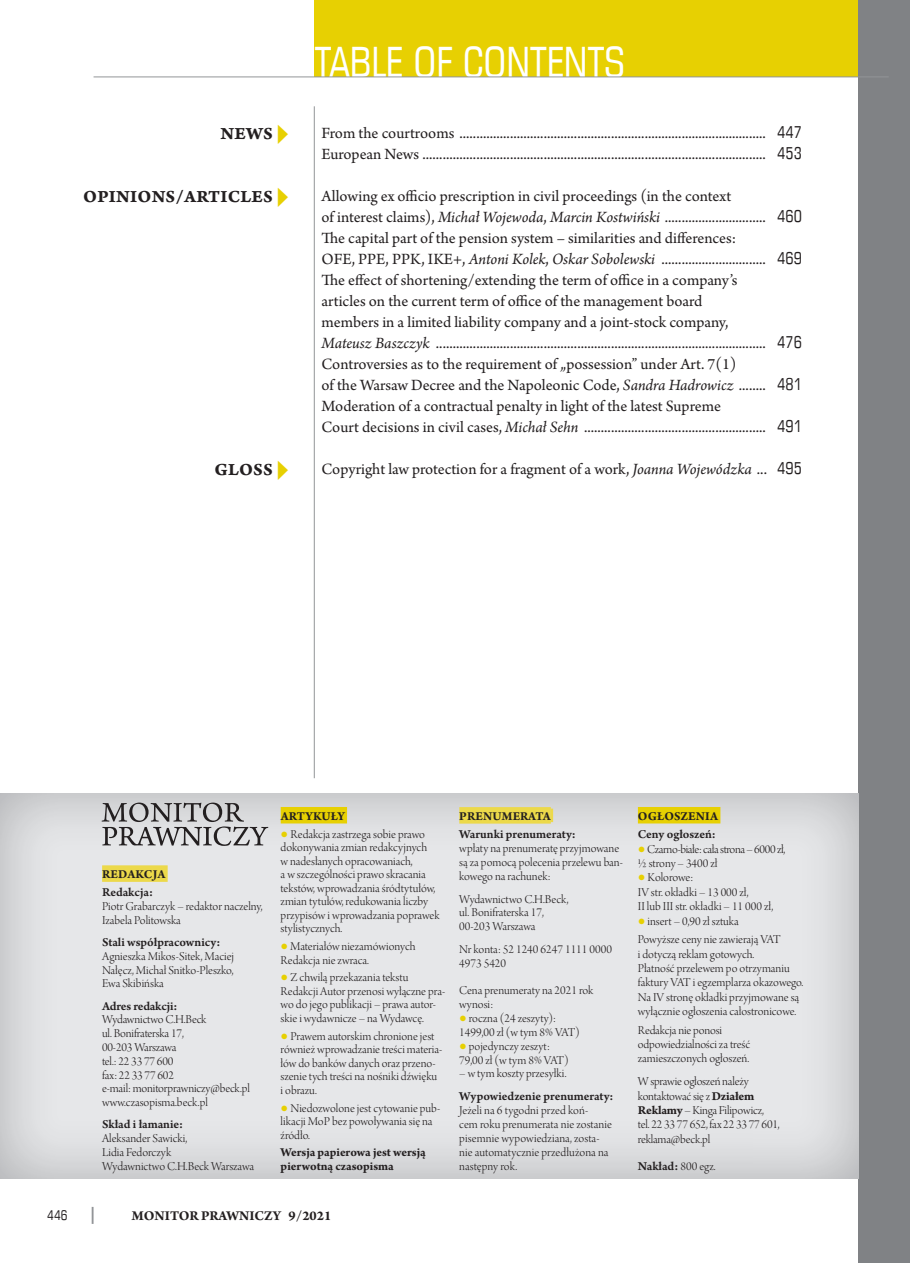
<style>
.page{position:relative;width:910px;height:1263px;background:#fff}
.page>*{position:absolute;margin:0;border:0;box-sizing:border-box;transform-origin:0 0}
.t1{font:700 54px "Arno Pro";color:#e7d002;scale:.5 1}
.t2{font:42px "Square 721 Cn EU";color:#fff}
.t3{font:18px "Arno Pro Bold Caption";letter-spacing:.01em;color:#231f20}
.t4{font:16.5px/21px "Arno Pro";color:#231f20}
.t5{font:700 14.25px "Arno Pro";color:#231f20}
.t6{font:13.5px "Square 721 Cn EU";color:#231f20}
.t7{font:12.75px/13.5px "Arno Pro Light Display";color:#231f20}
.t8{font:12.75px "Arno Pro Smbd Sm Text";letter-spacing:-.005em;color:#231f20}
.t9{font:700 12.75px/13.5px "Arno Pro";color:#231f20}
.t10{font:12.75px/14.4px "Arno Pro Light Display";letter-spacing:-.025em;color:#231f20}
.s1{font-family:"Square 721 Cn EU"}
.s2{font-style:italic}
.s3{font-family:"Times New Roman";color:#e7d002}
.s4{font-family:"Arno Pro Bold Sm Text"}
.s5{font-family:"Arno Pro Light Display"}
</style>
<div class="page">
<div style="left:315px;top:0;width:574px;height:77px;background:#e7d002"></div>
<hr style="left:314px;top:106px;width:1px;height:672px;background:#939598">
<svg style="left:92px;top:1207px;width:2px;height:17px"></svg>
<div style="left:859px;top:0;width:51px;height:1263px;background:#808285"></div>
<hr style="left:94px;top:77px;width:795px;height:1px;background:#939598">
<svg style="left:102px;top:802px;width:166px;height:44px;background:#afafb0"></svg>
<div style="left:102px;top:865px;width:66px;height:17px;background:#ecd94a"></div>
<div style="left:281px;top:807px;width:66px;height:16px;background:#e7d002"></div>
<div style="left:459px;top:807px;width:92px;height:17px;background:#ecd94a"></div>
<svg style="left:551px;top:809px;width:2px;height:13px"></svg>
<div style="left:638px;top:807px;width:82px;height:16px;background:#e7d002"></div>
<h3 class="t3" style="left:220px;top:123px;width:54px">NEWS</h3>
<h1 class="t1" style="left:276px;top:99px;width:27px">▶</h1>
<h3 class="t3" style="left:83px;top:186px;width:191px">OPINIONS/ARTICLES</h3>
<h1 class="t1" style="left:276px;top:162px;width:27px">▶</h1>
<h3 class="t3" style="left:214px;top:459px;width:60px">GLOSS</h3>
<h1 class="t1" style="left:276px;top:435px;width:27px">▶</h1>
<h2 class="t2" style="left:315px;top:36px;width:312px">TABLE OF CONTENTS</h2>
<p class="t4" style="left:321px;top:124px;width:482px">From the courtrooms ........................................................................................... <span class="s1">447<br></span>European News ...................................................................................................... <span class="s1">453</span></p>
<p class="t4" style="left:321px;top:187px;width:482px">Allowing ex officio prescription in civil proceedings (in the context<br>of interest claims), <span class="s2">Michał Wojewoda</span>, <span class="s2">Marcin Kostwiński</span> .............................. <span class="s1">460<br></span>The capital part of the pension system – similarities and differences:<br>OFE, PPE, PPK, IKE+, <span class="s2">Antoni Kolek</span>, <span class="s2">Oskar Sobolewski</span> ............................... <span class="s1">469<br></span>The effect of shortening/extending the term of office in a company’s<br>articles on the current term of office of the management board<br>members in a limited liability company and a joint-stock company,<br><span class="s2">Mateusz Baszczyk</span> .................................................................................................. <span class="s1">476<br></span>Controversies as to the requirement of „possession” under Art. 7(1)<br>of the Warsaw Decree and the Napoleonic Code, <span class="s2">Sandra Hadrowicz</span> ........ <span class="s1">481<br></span>Moderation of a contractual penalty in light of the latest Supreme<br>Court decisions in civil cases, <span class="s2">Michał Sehn</span> ...................................................... <span class="s1">491</span></p>
<p class="t4" style="left:321px;top:460px;width:482px">Copyright law protection for a fragment of a work, <span class="s2">Joanna Wojewódzka</span> ... <span class="s1">495</span></p>
<p class="t9" style="left:102px;top:868px;width:65px">REDAKCJA</p>
<p class="t8" style="left:102px;top:885px;width:52px">Redakcja:</p>
<p class="t7" style="left:102px;top:900px;width:162px">Piotr Grabarczyk – redaktor naczelny,<br>Izabela Politowska</p>
<p class="t8" style="left:102px;top:935px;width:120px">Stali współpracownicy:</p>
<p class="t7" style="left:102px;top:950px;width:134px;text-align:justify">Agnieszka Mikos-Sitek, Maciej Nałęcz, Michał Snitko-Pleszko, Ewa Skibińska</p>
<p class="t8" style="left:102px;top:998px;width:77px">Adres redakcji:</p>
<p class="t7" style="left:102px;top:1013px;width:149px">Wydawnictwo C.H.Beck<br>ul. Bonifraterska 17,<br>00-203 Warszawa<br>tel.: 22 33 77 600<br>fax: 22 33 77 602<br>e-mail: monitorprawniczy@beck.pl www.czasopisma.beck.pl</p>
<p class="t8" style="left:102px;top:1117px;width:83px">Skład i łamanie:</p>
<p class="t7" style="left:102px;top:1132px;width:154px">Aleksander Sawicki,<br>Lidia Fedorczyk<br>Wydawnictwo C.H.Beck Warszawa</p>
<p class="t9" style="left:281px;top:810px;width:66px">ARTYKUŁY</p>
<p class="t7" style="left:281px;top:828px;width:160px"><span class="s3">●</span> Redakcja zastrzega sobie prawo dokonywania zmian redakcyjnych<br>w nadesłanych opracowaniach,<br>a w szczególności prawo skracania tekstów, wprowadzania śródtytułów, zmian tytułów, redukowania liczby przypisów i wprowadzania poprawek stylistycznych.</p>
<p class="t7" style="left:281px;top:940px;width:136px"><span class="s3">●</span> Materiałów niezamówionych<br>Redakcja nie zwraca.</p>
<p class="t7" style="left:281px;top:972px;width:166px"><span class="s3">●</span> Z chwilą przekazania tekstu Redakcji Autor przenosi wyłączne pra&shy;wo do jego publikacji – prawa autor&shy;skie i wydawnicze – na Wydawcę.</p>
<p class="t7" style="left:281px;top:1030px;width:163px"><span class="s3">●</span> Prawem autorskim chronione jest również wprowadzanie treści materia&shy;łów do banków danych oraz przeno&shy;szenie tych treści na nośniki dźwięku i obrazu.</p>
<p class="t7" style="left:281px;top:1102px;width:161px"><span class="s3">●</span> Niedozwolone jest cytowanie pub&shy;likacji MoP bez powoływania się na źródło.</p>
<p class="t9" style="left:281px;top:1146px;width:147px">Wersja papierowa jest wersją pierwotną czasopisma</p>
<p class="t9" style="left:459px;top:810px;width:93px">PRENUMERATA</p>
<p class="t8" style="left:459px;top:827px;width:118px">Warunki prenumeraty:</p>
<p class="t7" style="left:459px;top:842px;width:165px;line-height:14px">wpłaty na prenumeratę przyjmowane są za pomocą polecenia przelewu ban&shy;kowego na rachunek:</p>
<p class="t7" style="left:459px;top:892px;width:111px;line-height:14px">Wydawnictwo C.H.Beck, ul. Bonifraterska 17,<br>00-203 Warszawa</p>
<p class="t7" style="left:459px;top:943px;width:154px;line-height:14px">Nr konta: 52 1240 6247 1111 0000<br>4973 5420</p>
<p class="t7" style="left:459px;top:984px;width:136px;line-height:14px">Cena prenumeraty na 2021 rok wynosi:</p>
<p class="t7" style="left:459px;top:1012px;width:122px;line-height:14px"><span class="s3">●</span>roczna (24 zeszyty):<br>1499,00 zł (w tym 8% VAT)</p>
<p class="t7" style="left:459px;top:1040px;width:111px;line-height:14px"><span class="s3">●</span>pojedynczy zeszyt:<br>79,00 zł (w tym 8% VAT)</p>
<p class="t7" style="left:459px;top:1068px;width:109px">– w tym koszty przesyłki.</p>
<p class="t8" style="left:459px;top:1089px;width:156px">Wypowiedzenie prenumeraty:</p>
<p class="t7" style="left:459px;top:1104px;width:154px;line-height:14px">Jeżeli na 6 tygodni przed koń-<br>cem roku prenumerata nie zostanie pisemnie wypowiedziana, zosta&shy;nie automatycznie przedłużona na następny rok.</p>
<p class="t6" style="left:47px;top:1207px;width:22px">446</p>
<p class="t5" style="left:132px;top:1207px;width:201px">MONITOR PRAWNICZY 9/2021</p>
<p class="t9" style="left:638px;top:810px;width:82px">OGŁOSZENIA</p>
<p class="t8" style="left:638px;top:827px;width:79px">Ceny ogłoszeń:</p>
<p class="t10" style="left:638px;top:842px;width:149px"><span class="s3">●</span> Czarno-białe: cała strona – 6000 zł, ½ strony – 3400 zł</p>
<p class="t7" style="left:638px;top:871px;width:137px;line-height:14.4px"><span class="s3">●</span>Kolorowe:<br>IV str. okładki – 13 000 zł,<br>II lub III str. okładki – 11 000 zł,</p>
<p class="t7" style="left:638px;top:912px;width:144px;line-height:18.6px"><span class="s3">●</span>insert – 0,90 zł sztuka<br>Powyższe ceny nie zawierają VAT</p>
<p class="t7" style="left:638px;top:947px;width:167px;line-height:14.4px">i dotyczą reklam gotowych.<br>Płatność przelewem po otrzymaniu faktury VAT i egzemplarza okazowego.<br>Na IV stronę okładki przyjmowane są wyłącznie ogłoszenia całostronicowe.</p>
<p class="t7" style="left:638px;top:1023px;width:114px;line-height:14.4px">Redakcja nie ponosi odpowiedzialności za treść zamieszczonych ogłoszeń.</p>
<p class="t7" style="left:638px;top:1075px;width:143px;line-height:14.4px">W sprawie ogłoszeń należy kontaktować się z <span class="s4">Działem<br>Reklamy</span> – Kinga Filipowicz,<br>tel. 22 33 77 652, fax 22 33 77 601, reklama@beck.pl</p>
<p class="t8" style="left:638px;top:1158px;width:79px">Nakład: <span class="s5">800 egz.</span></p>
</div>
